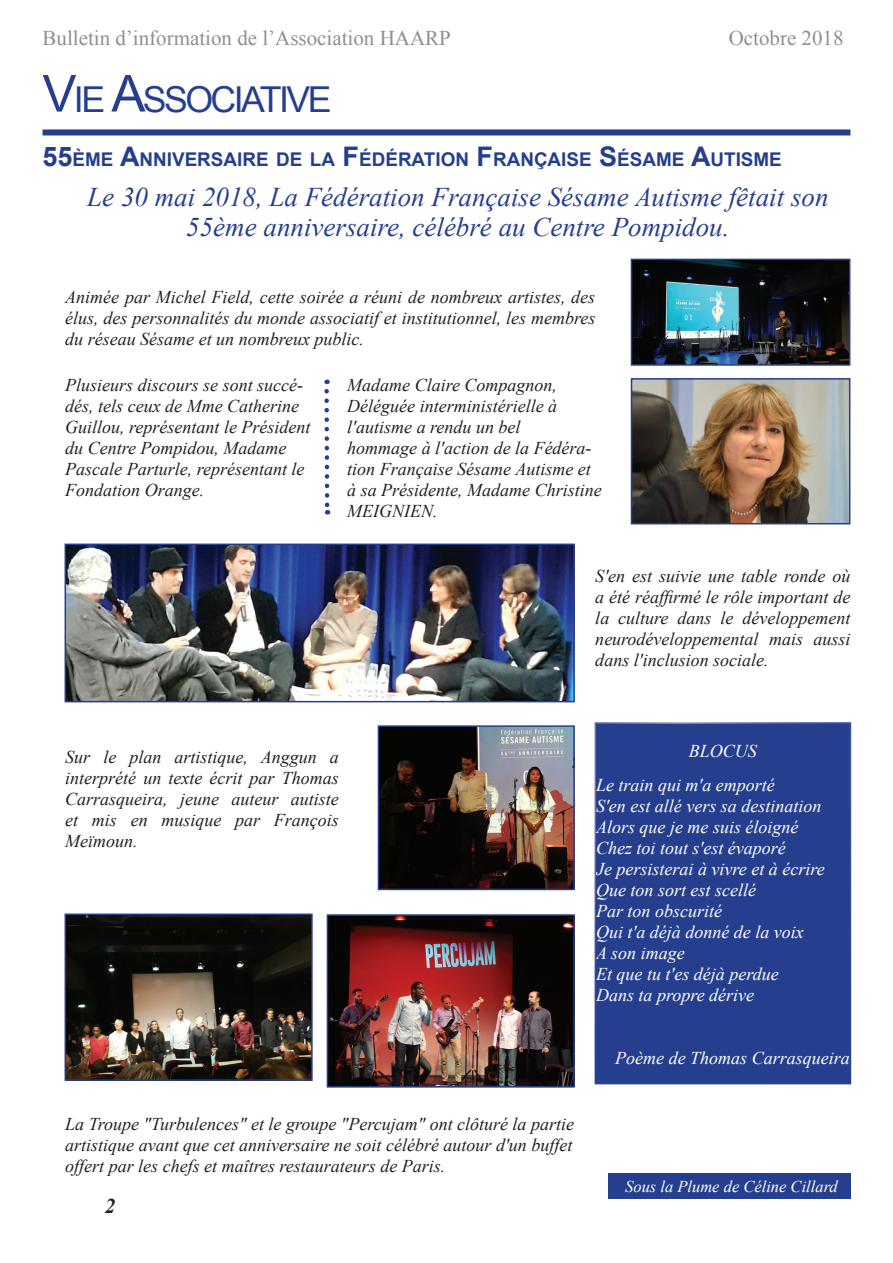
<style>
.page{position:relative;width:893px;height:1263px;background:#fff}
.page>*{position:absolute;margin:0;border:0;box-sizing:border-box;transform-origin:0 0}
.t1{font:35.7px "Arial";letter-spacing:-.07em;color:#253f8e}
.t2{font:italic 27px/30px "Times New Roman";color:#253f8e;text-align:center}
.t3{font:21px "Times New Roman";color:#8e8f90}
.t4{font:italic 700 21px "Times New Roman";color:#231f20}
.t5{font:700 18.9px "Arial";color:#253f8e}
.t6{font:italic 18px/21px "Times New Roman";color:#231f20;text-align:justify}
.t7{font:italic 18px/21px "Times New Roman";color:#fff}
.t8{font:italic 16.5px "Times New Roman";color:#fff}
.s1{font-size:51px}
.s2{font-size:27px}
</style>
<div class="page">
<div style="left:43px;top:129px;width:807px;height:6px;background:#253f8e"></div>
<div style="left:608px;top:1174px;width:242px;height:25px;background:#253f8e"></div>
<svg style="left:324px;top:380px;width:7px;height:134px"></svg>
<img style="left:634px;top:262px;width:213px;height:101px">
<div style="left:631px;top:259px;width:219px;height:107px;border:2px solid #253f8e"></div>
<img style="left:68px;top:916px;width:242px;height:162px">
<div style="left:65px;top:913px;width:248px;height:168px;border:2px solid #253f8e"></div>
<img style="left:381px;top:728px;width:191px;height:159px">
<div style="left:378px;top:725px;width:197px;height:165px;border:2px solid #253f8e"></div>
<img style="left:68px;top:547px;width:504px;height:152px">
<div style="left:65px;top:544px;width:510px;height:158px;border:2px solid #253f8e"></div>
<img style="left:330px;top:917px;width:242px;height:167px">
<div style="left:327px;top:914px;width:248px;height:173px;border:2px solid #253f8e"></div>
<img style="left:634px;top:381px;width:213px;height:140px">
<div style="left:631px;top:378px;width:219px;height:146px;border:2px solid #253f8e"></div>
<div style="left:595px;top:723px;width:255px;height:361px;background:#253f8e"></div>
<p class="t3" style="left:43px;top:24px;width:410px">Bulletin d’information de l’Association HAARP</p>
<p class="t3" style="left:729px;top:24px;width:116px">Octobre 2018</p>
<h1 class="t1" style="left:43px;top:76px;width:291px"><span class="s1">V</span>IE <span class="s1">A</span>SSOCIATIVE</h1>
<p class="t5" style="left:43px;top:147px;width:741px"><span class="s2">55</span>ÈME <span class="s2">A</span>NNIVERSAIRE DE LA <span class="s2">F</span>ÉDÉRATION <span class="s2">F</span>RANÇAISE <span class="s2">S</span>ÉSAME <span class="s2">A</span>UTISME</p>
<h2 class="t2" style="left:87px;top:181px;width:743px">Le 30 mai 2018, La Fédération Française Sésame Autisme fêtait son<br>55ème anniversaire, célébré au Centre Pompidou.</h2>
<p class="t6" style="left:65px;top:286px;width:532px">Animée par Michel Field, cette soirée a réuni de nombreux artistes, des élus, des personnalités du monde associatif et institutionnel, les membres du réseau Sésame et un nombreux public.</p>
<p class="t6" style="left:65px;top:374px;width:247px;text-align:left">Plusieurs discours se sont succé&shy;dés, tels ceux de Mme Catherine<br>Guillou, représentant le Président du Centre Pompidou, Madame<br>Pascale Parturle, représentant le<br>Fondation Orange.</p>
<p class="t6" style="left:347px;top:374px;width:256px;text-align:left">Madame Claire Compagnon,<br>Déléguée interministérielle à l'autisme a rendu un bel<br>hommage à l'action de la Fédéra&shy;tion Française Sésame Autisme et à sa Présidente, Madame Christine<br>MEIGNIEN.</p>
<p class="t6" style="left:595px;top:565px;width:257px">S'en est suivie une table ronde où a été réaffirmé le rôle important de la culture dans le développement neurodéveloppemental mais aussi dans l'inclusion sociale.</p>
<p class="t6" style="left:65px;top:746px;width:275px">Sur le plan artistique, Anggun a interprété un texte écrit par Thomas Carrasqueira, jeune auteur autiste et mis en musique par François Meïmoun.</p>
<p class="t6" style="left:65px;top:1113px;width:510px">La Troupe "Turbulences" et le groupe "Percujam" ont clôturé la partie artistique avant que cet anniversaire ne soit célébré autour d'un buffet offert par les chefs et maîtres restaurateurs de Paris.</p>
<p class="t4" style="left:105px;top:1192px;width:12px">2</p>
<p class="t7" style="left:596px;top:734px;width:180px;line-height:33.8px;text-indent:93px">BLOCUS<br>Le train qui m'a emporté</p>
<p class="t7" style="left:596px;top:795px;width:230px">S'en est allé vers sa destination<br>Alors que je me suis éloigné<br>Chez toi tout s'est évaporé<br>Je persisterai à vivre et à écrire<br>Que ton sort est scellé<br>Par ton obscurité<br>Qui t'a déjà donné de la voix<br>A son image<br>Et que tu t'es déjà perdue<br>Dans ta propre dérive</p>
<p class="t7" style="left:615px;top:1047px;width:236px">Poème de Thomas Carrasqueira</p>
<p class="t8" style="left:625px;top:1175px;width:214px">Sous la Plume de Céline Cillard</p>
</div>
